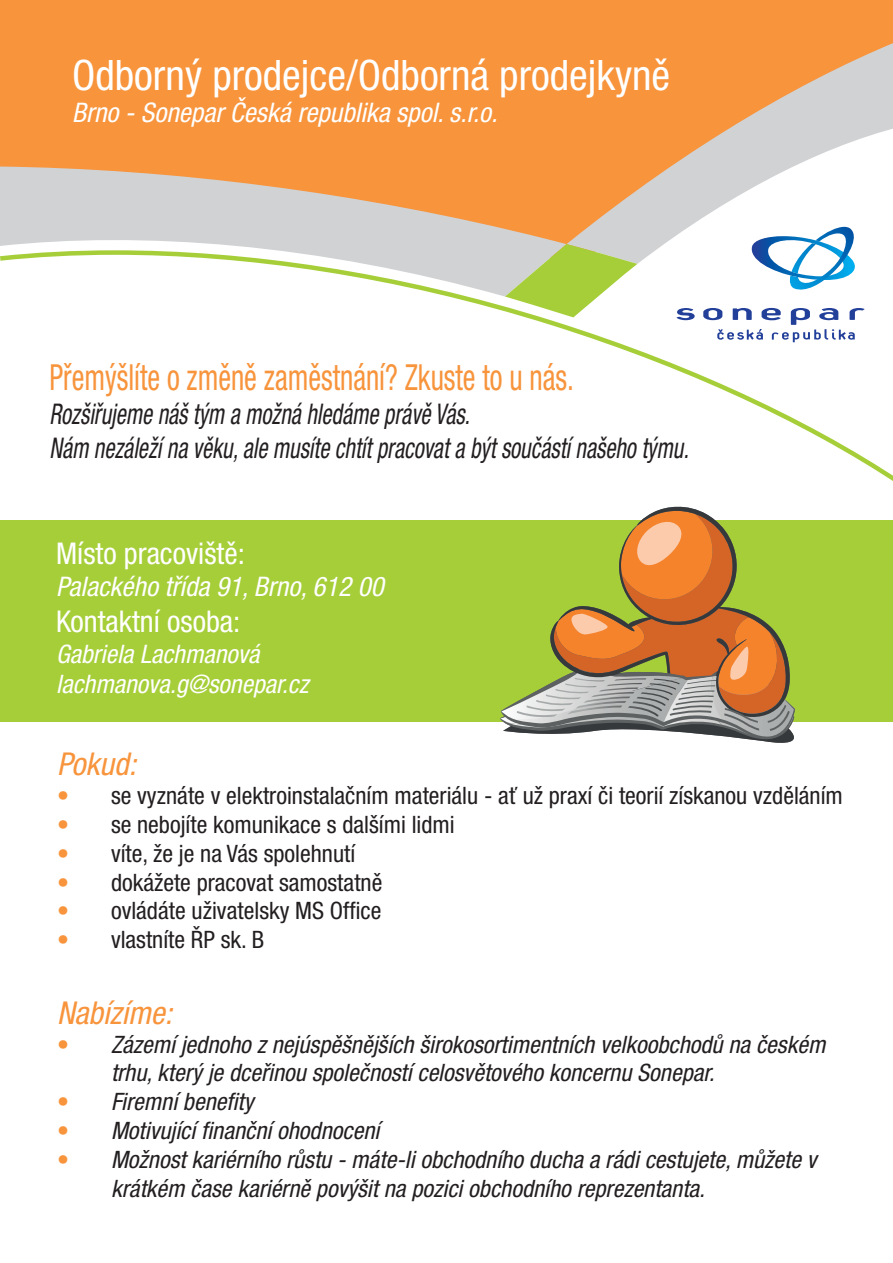
<style>
.page{position:relative;width:893px;height:1263px;background:#fff}
.page>*{position:absolute;margin:0;border:0;box-sizing:border-box;transform-origin:0 0}
.t1{font:condensed 42px "Helvetica Neue LT Pro";color:#fff}
.t2{font:condensed 36px "Helvetica Neue LT Pro";color:#f7943c;scale:.79 1}
.t3{font:italic condensed 31.5px "Helvetica Neue LT Pro";color:#f7943c}
.t4{font:condensed 30px "Helvetica Neue LT Pro";color:#fff}
.t5{font:italic condensed 28.5px/34.2px "Helvetica Neue LT Pro";color:#231f20;scale:.79 1}
.t6{font:italic condensed 27px "Helvetica Neue LT Pro";color:#fff}
.t7{font:italic condensed 25.5px/30.6px "Helvetica Neue LT Pro";color:#fff}
.t8{font:italic condensed 24px/28.8px "Helvetica Neue LT Pro";color:#231f20}
.t9{font:condensed 24px "Helvetica Neue LT Pro";color:#231f20}
.s1{color:#f7943c}
.s2{font-style:normal;color:#f7943c}
</style>
<div class="page">
<div style="left:0;top:520px;width:893px;height:202px;background:#a6ce39"></div>
<div style="left:0;top:0;width:893px;height:167px;background:#f7943c"></div>
<svg style="left:566px;top:33px;width:327px;height:217px"></svg>
<svg style="left:0;top:167px;width:566px;height:83px;background:#dfbfa4"></svg>
<svg style="left:505px;top:244px;width:132px;height:6px"></svg>
<svg style="left:0;top:250px;width:893px;height:231px"></svg>
<svg style="left:749px;top:227px;width:111px;height:65px"></svg>
<svg style="left:676px;top:308px;width:19px;height:12px"></svg>
<svg style="left:703px;top:308px;width:162px;height:34px"></svg>
<svg style="left:500px;top:509px;width:295px;height:234px"></svg>
<h1 class="t1" style="left:72px;top:50px;width:600px">Odborný prodejce/Odborná prodejkyně</h1>
<p class="t6" style="left:72px;top:97px;width:427px">Brno - Sonepar Česká republika spol. s.r.o.</p>
<h2 class="t2" style="left:50px;top:356px;width:665px">Přemýšlíte o změně zaměstnání? Zkuste to u nás.</h2>
<p class="t5" style="left:50px;top:397px;width:811px">Rozšiřujeme náš tým a možná hledáme právě Vás.<br>Nám nezáleží na věku, ale musíte chtít pracovat a být součástí našeho týmu.</p>
<p class="t4" style="left:56px;top:535px;width:190px">Místo pracoviště:</p>
<p class="t6" style="left:56px;top:571px;width:329px">Palackého třída 91, Brno, 612 00</p>
<p class="t4" style="left:56px;top:604px;width:186px">Kontaktní osoba:</p>
<p class="t7" style="left:56px;top:639px;width:254px">Gabriela Lachmanová lachmanova.g@sonepar.cz</p>
<h3 class="t3" style="left:57px;top:746px;width:81px">Pokud:</h3>
<p class="t9" style="left:57px;top:781px;width:787px"><span class="s1">•</span> se vyznáte v elektroinstalačním materiálu - ať už praxí či teorií získanou vzděláním</p>
<p class="t9" style="left:57px;top:810px;width:399px"><span class="s1">•</span> se nebojíte komunikace s dalšími lidmi</p>
<p class="t9" style="left:57px;top:839px;width:300px"><span class="s1">•</span> víte, že je na Vás spolehnutí</p>
<p class="t9" style="left:57px;top:868px;width:327px"><span class="s1">•</span> dokážete pracovat samostatně</p>
<p class="t9" style="left:57px;top:897px;width:326px"><span class="s1">•</span> ovládáte uživatelsky MS Office</p>
<p class="t9" style="left:57px;top:925px;width:209px"><span class="s1">•</span> vlastníte ŘP sk. B</p>
<h3 class="t3" style="left:57px;top:994px;width:117px">Nabízíme:</h3>
<p class="t8" style="left:111px;top:1030px;width:716px;text-indent:-54px"><span class="s2">•</span> Zázemí jednoho z nejúspěšnějších širokosortimentních velkoobchodů na českém trhu, který je dceřinou společností celosvětového koncernu Sonepar.</p>
<p class="t8" style="left:57px;top:1087px;width:198px"><span class="s2">•</span> Firemní benefity</p>
<p class="t8" style="left:57px;top:1116px;width:324px"><span class="s2">•</span> Motivující finanční ohodnocení</p>
<p class="t8" style="left:111px;top:1145px;width:707px;text-indent:-54px"><span class="s2">•</span> Možnost kariérního růstu - máte-li obchodního ducha a rádi cestujete, můžete v krátkém čase kariérně povýšit na pozici obchodního reprezentanta.</p>
</div>
